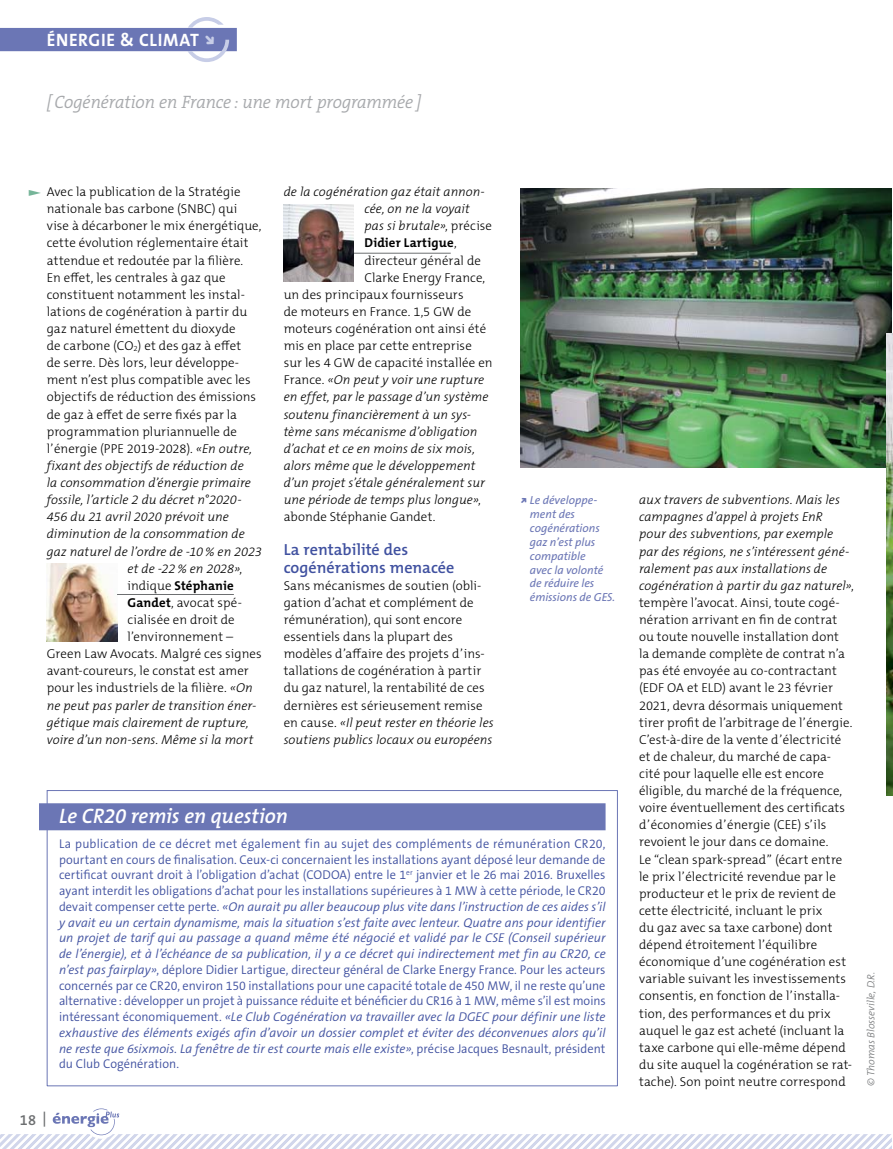
<style>
.page{position:relative;width:893px;height:1149px;background:#fff}
.page>*{position:absolute;margin:0;border:0;box-sizing:border-box;transform-origin:0 0}
.t1{font:italic 600 21px "The Mix B W6";letter-spacing:-.005em;color:#fff}
.t2{font:italic 300 18px "The Serif B W4";letter-spacing:-.01em;color:#a7a9ac}
.t3{font:700 18px "The Sans B W7";letter-spacing:.04em;color:#fff}
.t4{font:600 16.2px/17.1px "The Mix B W6";color:#4051a0}
.t5{font:600 15px "The Sans B W6";color:#6d6f71}
.t6{font:300 12.9px/17.1px "The Mix B W3";letter-spacing:.005em;color:#000}
.t7{font:italic 300 12.9px/17.1px "The Mix B W3";letter-spacing:.005em;color:#000}
.t8{font:700 12.9px "The Mix B W7";letter-spacing:.01em;color:#000}
.t9{font:300 12.75px/15.8px "The Sans B W4";color:#4051a0;text-align:justify}
.t10{font:italic 11.7px/14px "The Sans B W5 Plain";color:#6b76b5}
.t11{font:italic 300 10.5px "The Mix B W3";color:#6d6f71}
.s1{font-size:7.8px}
.s2{font-style:italic}
.s3{font-style:normal}
.s4{font-family:"The Mix B W3";font-weight:300}
.s5{font-family:"The Mix B W7";font-weight:700}
</style>
<div class="page">
<div style="left:39px;top:803px;width:567px;height:27px;background:#6b76b5"></div>
<div style="left:47px;top:790px;width:571px;height:295px;border:1px solid #6b76b5"></div>
<img style="left:284px;top:204px;width:70px;height:77px">
<img style="left:521px;top:188px;width:371px;height:279px">
<img style="left:47px;top:563px;width:70px;height:78px">
<img style="left:887px;top:333px;width:6px;height:462px">
<hr style="left:117px;top:594px;width:117px;height:1px;background:#6d6f71">
<hr style="left:354px;top:253px;width:97px;height:1px;background:#6d6f71">
<div style="left:1px;top:28px;width:236px;height:23px;background:#6b76b5"></div>
<svg style="left:1px;top:1108px;width:891px;height:40px"></svg>
<svg style="left:188px;top:17px;width:41px;height:45px"></svg>
<h2 class="t3" style="left:47px;top:33px;width:154px">ÉNERGIE &amp; CLIMAT</h2>
<h2 class="t2" style="left:47px;top:94px;width:376px">[ Cogénération en France : une mort programmée ]</h2>
<p class="t6" style="left:47px;top:184px;width:195px">Avec la publication de la Stratégie</p>
<p class="t6" style="left:47px;top:201px;width:192px">nationale bas carbone (SNBC) qui</p>
<p class="t6" style="left:47px;top:219px;width:216px">vise à décarboner le mix énergétique,</p>
<p class="t6" style="left:47px;top:236px;width:203px">cette évolution réglementaire était</p>
<p class="t6" style="left:47px;top:253px;width:198px">attendue et redoutée par la filière.</p>
<p class="t6" style="left:47px;top:270px;width:180px">En effet, les centrales à gaz que</p>
<p class="t6" style="left:47px;top:287px;width:200px">constituent notamment les instal-</p>
<p class="t6" style="left:47px;top:304px;width:202px">lations de cogénération à partir du</p>
<p class="t6" style="left:47px;top:321px;width:190px">gaz naturel émettent du dioxyde</p>
<p class="t6" style="left:47px;top:338px;width:196px">de carbone (CO<span class="s1">2</span>) et des gaz à effet</p>
<p class="t6" style="left:47px;top:355px;width:194px">de serre. Dès lors, leur développe-</p>
<p class="t6" style="left:47px;top:372px;width:205px">ment n’est plus compatible avec les</p>
<p class="t6" style="left:47px;top:390px;width:211px">objectifs de réduction des émissions</p>
<p class="t6" style="left:47px;top:407px;width:192px">de gaz à effet de serre fixés par la</p>
<p class="t6" style="left:47px;top:424px;width:192px">programmation pluriannuelle de</p>
<p class="t6" style="left:47px;top:441px;width:207px">l’énergie (PPE 2019-2028). <span class="s2">«En outre,</span></p>
<p class="t7" style="left:47px;top:458px;width:198px">fixant des objectifs de réduction de</p>
<p class="t7" style="left:47px;top:475px;width:206px">la consommation d’énergie primaire</p>
<p class="t7" style="left:47px;top:492px;width:196px">fossile, l’article 2 du décret n°2020-</p>
<p class="t7" style="left:47px;top:509px;width:184px">456 du 21 avril 2020 prévoit une</p>
<p class="t7" style="left:47px;top:526px;width:200px">diminution de la consommation de</p>
<p class="t7" style="left:47px;top:543px;width:217px">gaz naturel de l’ordre de -10 % en 2023</p>
<p class="t7" style="left:127px;top:561px;width:116px">et de -22 % en 2028»<span class="s3">,</span></p>
<p class="t8" style="left:127px;top:580px;width:108px"><span class="s4">indique</span> Stéphanie</p>
<p class="t6" style="left:127px;top:595px;width:116px"><span class="s5">Gandet</span>, avocat spé-</p>
<p class="t6" style="left:127px;top:612px;width:109px">cialisée en droit de</p>
<p class="t6" style="left:127px;top:629px;width:107px">l’environnement –</p>
<p class="t6" style="left:47px;top:646px;width:216px">Green Law Avocats. Malgré ces signes</p>
<p class="t6" style="left:47px;top:663px;width:204px">avant-coureurs, le constat est amer</p>
<p class="t6" style="left:47px;top:680px;width:207px">pour les industriels de la filière. <span class="s2">«On</span></p>
<p class="t7" style="left:47px;top:697px;width:211px">ne peut pas parler de transition éner-</p>
<p class="t7" style="left:47px;top:714px;width:204px">gétique mais clairement de rupture,</p>
<p class="t7" style="left:47px;top:732px;width:208px">voire d’un non-sens. Même si la mort</p>
<p class="t7" style="left:364px;top:184px;width:129px;text-indent:-81px">de la cogénération gaz était annon&shy;cée, on ne la voyait pas si brutale»<span class="s3">, précise</span></p>
<p class="t8" style="left:364px;top:238px;width:94px">Didier Lartigue<span class="s4">,</span></p>
<p class="t6" style="left:364px;top:253px;width:118px">directeur général de</p>
<p class="t6" style="left:364px;top:270px;width:122px">Clarke Energy France,</p>
<p class="t6" style="left:284px;top:287px;width:181px">un des principaux fournisseurs</p>
<p class="t6" style="left:284px;top:304px;width:189px">de moteurs en France. 1,5 GW de</p>
<p class="t6" style="left:284px;top:321px;width:204px">moteurs cogénération ont ainsi été</p>
<p class="t6" style="left:284px;top:338px;width:190px">mis en place par cette entreprise</p>
<p class="t6" style="left:284px;top:355px;width:211px">sur les 4 GW de capacité installée en</p>
<p class="t7" style="left:284px;top:372px;width:202px"><span class="s3">France.</span> «On peut y voir une rupture</p>
<p class="t7" style="left:284px;top:390px;width:206px">en effet, par le passage d’un système</p>
<p class="t7" style="left:284px;top:407px;width:189px">soutenu financièrement à un sys-</p>
<p class="t7" style="left:284px;top:424px;width:195px">tème sans mécanisme d’obligation</p>
<p class="t7" style="left:284px;top:441px;width:193px">d’achat et ce en moins de six mois,</p>
<p class="t7" style="left:284px;top:458px;width:193px">alors même que le développement</p>
<p class="t7" style="left:284px;top:475px;width:203px">d’un projet s’étale généralement sur</p>
<p class="t7" style="left:284px;top:492px;width:199px">une période de temps plus longue»<span class="s3">,</span></p>
<p class="t6" style="left:284px;top:509px;width:153px">abonde Stéphanie Gandet.</p>
<p class="t4" style="left:284px;top:543px;width:172px">La rentabilité des cogénérations menacée</p>
<p class="t6" style="left:284px;top:578px;width:212px">Sans mécanismes de soutien (obli&shy;gation d’achat et complément de rémunération), qui sont encore essentiels dans la plupart des modèles d’affaire des projets d’ins&shy;tallations de cogénération à partir du gaz naturel, la rentabilité de ces dernières est sérieusement remise en cause. <span class="s2">«Il peut rester en théorie les soutiens publics locaux ou européens</span></p>
<p class="t10" style="left:530px;top:494px;width:87px">Le développe&shy;ment des cogénérations gaz n’est plus compatible<br>avec la volonté de réduire les émissions de GES.</p>
<h1 class="t1" style="left:59px;top:807px;width:230px">Le CR20 remis en question</h1>
<p class="t9" style="left:59px;top:836px;width:548px">La publication de ce décret met également fin au sujet des compléments de rémunération CR20, pourtant en cours de finalisation. Ceux-ci concernaient les installations ayant déposé leur demande de certificat ouvrant droit à l’obligation d’achat (CODOA) entre le 1<sup>er</sup> janvier et le 26 mai 2016. Bruxelles ayant interdit les obligations d’achat pour les installations supérieures à 1 MW à cette période, le CR20 devait compenser cette perte. <span class="s2">«On aurait pu aller beaucoup plus vite dans l’instruction de ces aides s’il y avait eu un certain dynamisme, mais la situation s’est faite avec lenteur. Quatre ans pour identifier un projet de tarif qui au passage a quand même été négocié et validé par le CSE (Conseil supérieur de l’énergie), et à l’échéance de sa publication, il y a ce décret qui indirectement met fin au CR20, ce n’est pas fairplay»</span>, déplore Didier Lartigue, directeur général de Clarke Energy France. Pour les acteurs concernés par ce CR20, environ 150 installations pour une capacité totale de 450 MW, il ne reste qu’une alternative : développer un projet à puissance réduite et bénéficier du CR16 à 1 MW, même s’il est moins intéressant économiquement. <span class="s2">«Le Club Cogénération va travailler avec la DGEC pour définir une liste exhaustive des éléments exigés afin d’avoir un dossier complet et éviter des déconvenues alors qu’il ne reste que 6sixmois. La fenêtre de tir est courte mais elle existe»</span>, précise Jacques Besnault, président du Club Cogénération.</p>
<p class="t5" style="left:20px;top:1113px;width:28px">18 |</p>
<p class="t6" style="left:639px;top:492px;width:216px"><span class="s2">aux travers de subventions. Mais les campagnes d’appel à projets EnR<br>pour des subventions, par exemple par des régions, ne s’intéressent géné&shy;ralement pas aux installations de cogénération à partir du gaz naturel»</span>, tempère l’avocat. Ainsi, toute cogé&shy;nération arrivant en fin de contrat ou toute nouvelle installation dont<br>la demande complète de contrat n’a pas été envoyée au co-contractant (EDF OA et ELD) avant le 23 février 2021, devra désormais uniquement tirer profit de l’arbitrage de l’énergie.<br>C’est-à-dire de la vente d’électricité et de chaleur, du marché de capa&shy;cité pour laquelle elle est encore éligible, du marché de la fréquence, voire éventuellement des certificats d’économies d’énergie (CEE) s’ils revoient le jour dans ce domaine.<br>Le “clean spark-spread” (écart entre le prix l’électricité revendue par le producteur et le prix de revient de cette électricité, incluant le prix<br>du gaz avec sa taxe carbone) dont dépend étroitement l’équilibre économique d’une cogénération est variable suivant les investissements consentis, en fonction de l’installa&shy;tion, des performances et du prix auquel le gaz est acheté (incluant la taxe carbone qui elle-même dépend du site auquel la cogénération se rat&shy;tache). Son point neutre correspond</p>
<p class="t11" style="left:867px;top:1085px;width:115px;rotate:-90deg">© Thomas Blosseville, D.R.</p>
</div>
